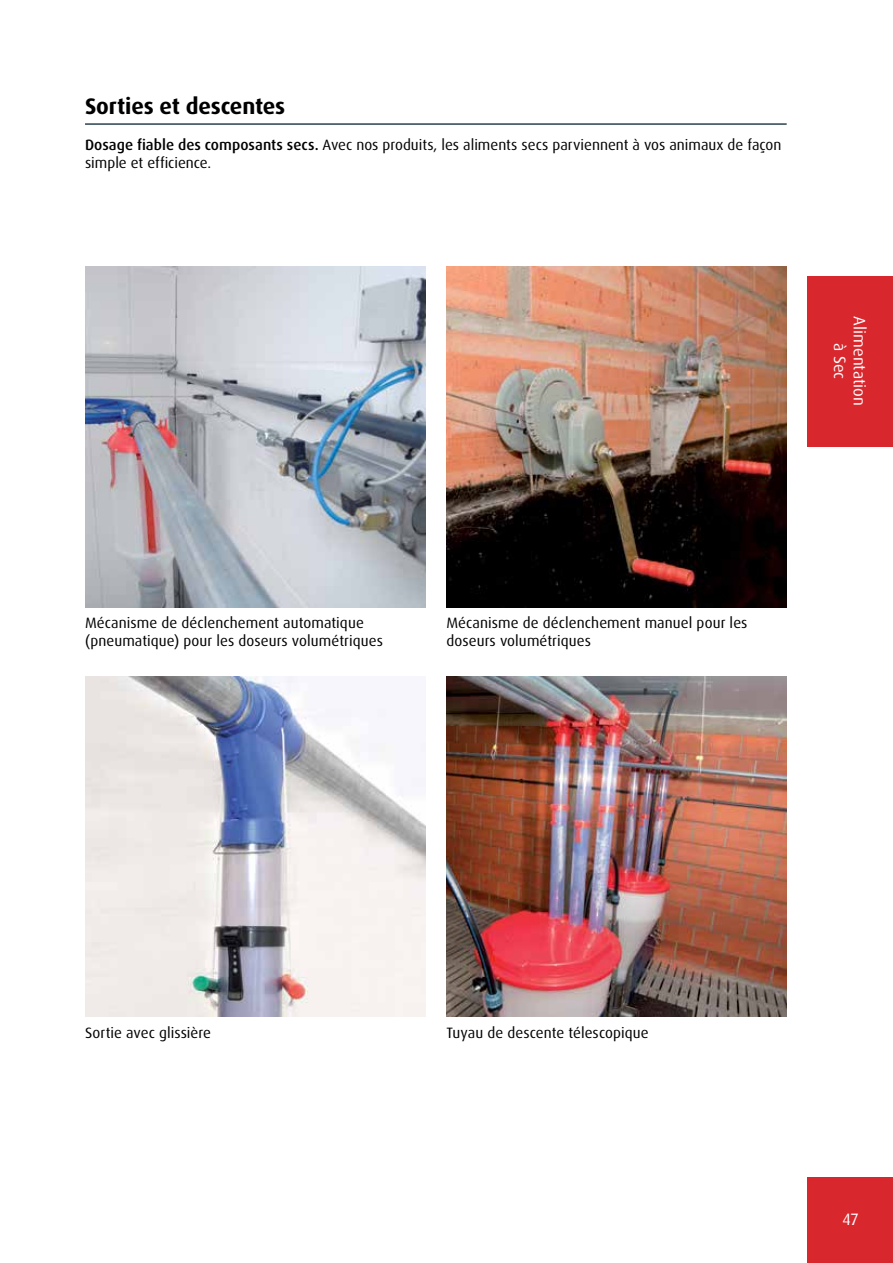
<style>
.page{position:relative;width:893px;height:1263px;background:#fff}
.page>*{position:absolute;margin:0;border:0;box-sizing:border-box;transform-origin:0 0}
.t1{font:700 22.5px "Dax OT";letter-spacing:-.01em;color:#000}
.t2{font:16.5px/19.8px "Dax OT";color:#fff;text-align:center}
.t3{font:15px/18px "Dax OT";letter-spacing:.005em;color:#000}
.s1{font-weight:500}
</style>
<div class="page">
<div style="left:808px;top:1178px;width:85px;height:85px;background:#d9272e"></div>
<img style="left:85px;top:267px;width:340px;height:340px">
<img style="left:446px;top:267px;width:341px;height:340px">
<img style="left:85px;top:676px;width:340px;height:340px">
<img style="left:446px;top:676px;width:341px;height:340px">
<div style="left:808px;top:276px;width:85px;height:170px;background:#d9272e"></div>
<hr style="left:85px;top:123px;width:702px;height:2px;background:#29424e">
<h1 class="t1" style="left:85px;top:91px;width:202px">Sorties et descentes</h1>
<p class="t3" style="left:85px;top:136px;width:698px"><span class="s1">Dosage fiable des composants secs.</span> Avec nos produits, les aliments secs parviennent à vos animaux de façon simple et efficience.</p>
<p class="t2" style="left:869px;top:316px;width:91px;rotate:90deg">Alimentation à Sec</p>
<p class="t3" style="left:85px;top:614px;width:300px">Mécanisme de déclenchement automatique (pneumatique) pour les doseurs volumétriques</p>
<p class="t3" style="left:446px;top:614px;width:303px">Mécanisme de déclenchement manuel pour les doseurs volumétriques</p>
<p class="t3" style="left:85px;top:1023px;width:127px">Sortie avec glissière</p>
<p class="t3" style="left:446px;top:1023px;width:204px">Tuyau de descente télescopique</p>
<p class="t2" style="left:842px;top:1209px;width:17px">47</p>
</div>
